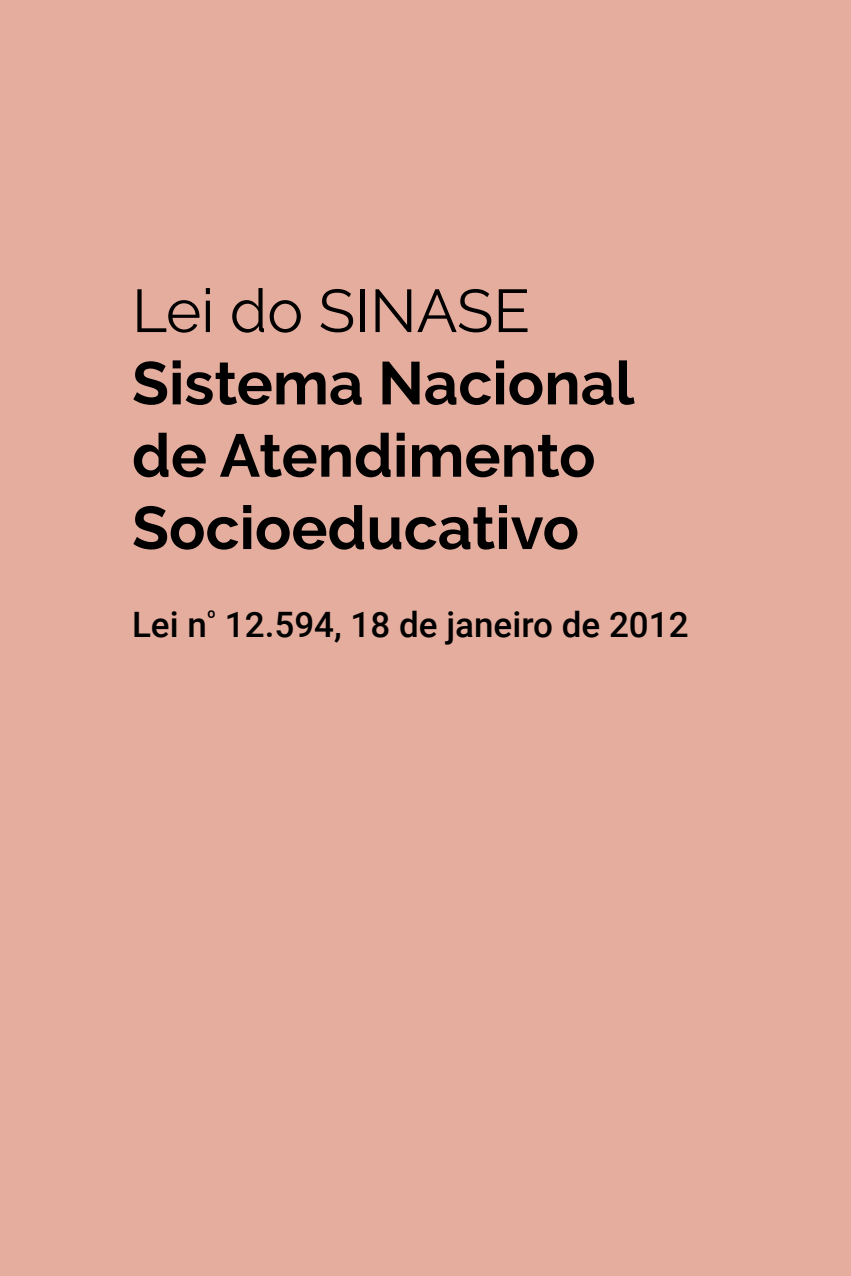
<style>
.page{position:relative;width:851px;height:1276px;background:#fff}
.page>*{position:absolute;margin:0;border:0;box-sizing:border-box;transform-origin:0 0}
.t1{font:700 60.25px/72.2px "Raleway";color:#000}
.t2{font:60.25px "Raleway";color:#000}
.t3{font:500 35px "Roboto";color:#000}
</style>
<div class="page">
<div style="left:0;top:0;width:850px;height:1276px;background:#e5ad9e"></div>
<p class="t2" style="left:132px;top:276px;width:399px">Lei do SINASE</p>
<p class="t1" style="left:132px;top:347px;width:504px">Sistema Nacional de Atendimento<br>Socioeducativo</p>
<p class="t3" style="left:132px;top:600px;width:558px">Lei n<sup>º</sup> 12.594, 18 de janeiro de 2012</p>
</div>
